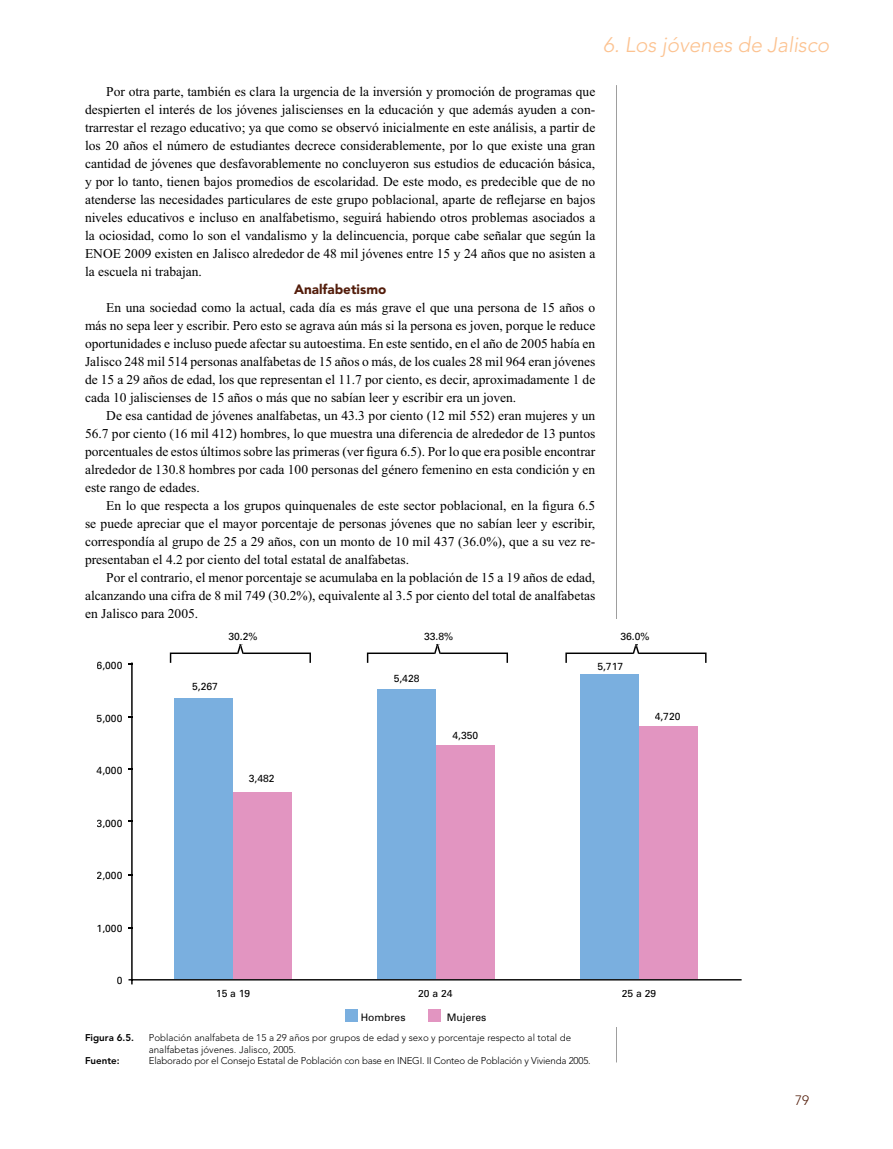
<style>
.page{position:relative;width:893px;height:1149px;background:#fff}
.page>*{position:absolute;margin:0;border:0;box-sizing:border-box;transform-origin:0 0}
.t1{font:italic 300 21px "Avenir";letter-spacing:-.005em;color:#fcc290}
.t2{font:13.5px/18px "Times New Roman";color:#000;text-align:justify}
.t3{font:900 13.5px "Avenir";color:#531d0b}
.t4{font:300 13.5px "Avenir";color:#531d0b}
.t5{font:10.35px "Univers";color:#000}
.t6{font:300 9.75px/11.7px "Avenir";color:#000}
.t7{font:300 9.75px "Avenir";letter-spacing:-.02em;color:#000}
.t8{font:800 9.75px "Avenir";color:#000}
</style>
<div class="page">
<hr style="left:616px;top:1026px;width:1px;height:36px;background:#000">
<hr style="left:616px;top:85px;width:1px;height:534px;background:#000">
<div style="left:174px;top:697px;width:59px;height:281px;background:#7aafdf"></div>
<div style="left:233px;top:792px;width:58px;height:186px;background:#e295c1"></div>
<div style="left:378px;top:689px;width:58px;height:289px;background:#7aafdf"></div>
<div style="left:436px;top:745px;width:59px;height:233px;background:#e295c1"></div>
<div style="left:580px;top:674px;width:59px;height:304px;background:#7aafdf"></div>
<div style="left:639px;top:726px;width:59px;height:252px;background:#e295c1"></div>
<svg style="left:170px;top:644px;width:141px;height:18px"></svg>
<svg style="left:367px;top:644px;width:141px;height:18px"></svg>
<svg style="left:565px;top:644px;width:141px;height:18px"></svg>
<div style="left:345px;top:1008px;width:13px;height:13px;background:#7aafdf"></div>
<div style="left:428px;top:1008px;width:13px;height:13px;background:#e295c1"></div>
<hr style="left:133px;top:978px;width:609px;height:2px;background:#000">
<svg style="left:128px;top:662px;width:5px;height:322px"></svg>
<h1 class="t1" style="left:603px;top:36px;width:228px">6. Los jóvenes de Jalisco</h1>
<p class="t2" style="left:85px;top:83px;width:512px;text-indent:21px">Por otra parte, también es clara la urgencia de la inversión y promoción de programas que despierten el interés de los jóvenes jaliscienses en la educación y que además ayuden a con&shy;trarrestar el rezago educativo; ya que como se observó inicialmente en este análisis, a partir de los 20 años el número de estudiantes decrece considerablemente, por lo que existe una gran cantidad de jóvenes que desfavorablemente no concluyeron sus estudios de educación básica, y por lo tanto, tienen bajos promedios de escolaridad. De este modo, es predecible que de no atenderse las necesidades particulares de este grupo poblacional, aparte de reflejarse en bajos niveles educativos e incluso en analfabetismo, seguirá habiendo otros problemas asociados a la ociosidad, como lo son el vandalismo y la delincuencia, porque cabe señalar que según la ENOE 2009 existen en Jalisco alrededor de 48 mil jóvenes entre 15 y 24 años que no asisten a la escuela ni trabajan.</p>
<p class="t3" style="left:294px;top:283px;width:94px">Analfabetismo</p>
<p class="t2" style="left:85px;top:299px;width:512px;text-indent:21px">En una sociedad como la actual, cada día es más grave el que una persona de 15 años o más no sepa leer y escribir. Pero esto se agrava aún más si la persona es joven, porque le reduce oportunidades e incluso puede afectar su autoestima. En este sentido, en el año de 2005 había en Jalisco 248 mil 514 personas analfabetas de 15 años o más, de los cuales 28 mil 964 eran jóvenes de 15 a 29 años de edad, los que representan el 11.7 por ciento, es decir, aproximadamente 1 de cada 10 jaliscienses de 15 años o más que no sabían leer y escribir era un joven.</p>
<p class="t2" style="left:85px;top:407px;width:512px;text-indent:21px">De esa cantidad de jóvenes analfabetas, un 43.3 por ciento (12 mil 552) eran mujeres y un 56.7 por ciento (16 mil 412) hombres, lo que muestra una diferencia de alrededor de 13 puntos porcentuales de estos últimos sobre las primeras (ver figura 6.5). Por lo que era posible encontrar alrededor de 130.8 hombres por cada 100 personas del género femenino en esta condición y en este rango de edades.</p>
<p class="t2" style="left:85px;top:497px;width:512px;text-indent:21px">En lo que respecta a los grupos quinquenales de este sector poblacional, en la figura 6.5 se puede apreciar que el mayor porcentaje de personas jóvenes que no sabían leer y escribir, correspondía al grupo de 25 a 29 años, con un monto de 10 mil 437 (36.0%), que a su vez re&shy;presentaban el 4.2 por ciento del total estatal de analfabetas.</p>
<p class="t2" style="left:85px;top:569px;width:512px;text-indent:21px">Por el contrario, el menor porcentaje se acumulaba en la población de 15 a 19 años de edad, alcanzando una cifra de 8 mil 749 (30.2%), equivalente al 3.5 por ciento del total de analfabetas en Jalisco para 2005.</p>
<p class="t5" style="left:97px;top:661px;width:27px">6,000</p>
<p class="t5" style="left:97px;top:714px;width:27px">5,000</p>
<p class="t5" style="left:97px;top:766px;width:27px">4,000</p>
<p class="t5" style="left:97px;top:818px;width:27px">3,000</p>
<p class="t5" style="left:97px;top:871px;width:27px">2,000</p>
<p class="t5" style="left:97px;top:923px;width:27px">1,000</p>
<p class="t5" style="left:117px;top:976px;width:7px">0</p>
<p class="t5" style="left:228px;top:632px;width:31px">30.2%</p>
<p class="t5" style="left:192px;top:682px;width:27px">5,267</p>
<p class="t5" style="left:249px;top:774px;width:27px">3,482</p>
<p class="t5" style="left:424px;top:632px;width:31px">33.8%</p>
<p class="t5" style="left:620px;top:632px;width:31px">36.0%</p>
<p class="t5" style="left:394px;top:674px;width:27px">5,428</p>
<p class="t5" style="left:452px;top:730px;width:27px">4,350</p>
<p class="t5" style="left:597px;top:662px;width:27px">5,717</p>
<p class="t5" style="left:655px;top:712px;width:27px">4,720</p>
<p class="t5" style="left:216px;top:989px;width:36px">15 a 19</p>
<p class="t5" style="left:418px;top:989px;width:36px">20 a 24</p>
<p class="t5" style="left:622px;top:989px;width:36px">25 a 29</p>
<p class="t5" style="left:361px;top:1012px;width:46px">Hombres</p>
<p class="t5" style="left:447px;top:1012px;width:41px">Mujeres</p>
<p class="t8" style="left:85px;top:1033px;width:51px">Figura 6.5.</p>
<p class="t6" style="left:149px;top:1032px;width:424px">Población analfabeta de 15 a 29 años por grupos de edad y sexo y porcentaje respecto al total de analfabetas jóvenes. Jalisco, 2005.</p>
<p class="t8" style="left:85px;top:1056px;width:36px">Fuente:</p>
<p class="t7" style="left:149px;top:1056px;width:443px">Elaborado por el Consejo Estatal de Población con base en INEGI. II Conteo de Población y Vivienda 2005.</p>
<p class="t4" style="left:795px;top:1094px;width:16px">79</p>
</div>
